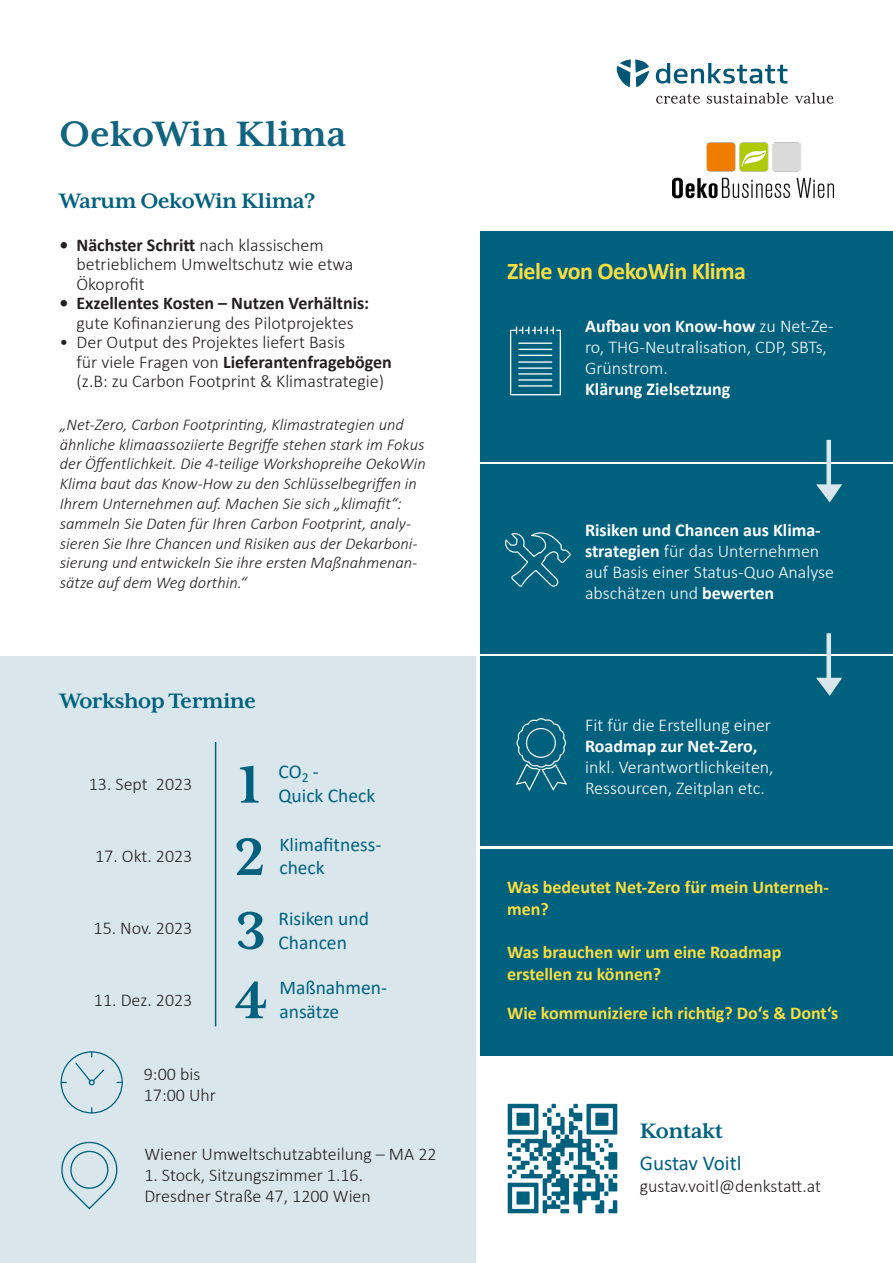
<style>
.page{position:relative;width:893px;height:1263px;background:#fff}
.page>*{position:absolute;margin:0;border:0;box-sizing:border-box;transform-origin:0 0}
.t1{font:700 60px/71.8px "Mrs Eaves XL Serif OT";color:#00617f;text-align:justify}
.t2{font:700 40.5px "Mrs Eaves XL Serif OT";color:#10647f}
.t3{font:700 24px "Mrs Eaves XL Serif OT";letter-spacing:-.02em;color:#00617f}
.t4{font:700 24px "Calibri";letter-spacing:-.02em;color:#fbdd40}
.t5{font:21px "Calibri";color:#00617f}
.t6{font:19.5px/23.4px "Calibri";color:#00617f}
.t7{font:300 18px/19.5px "Calibri";color:#231f20}
.t8{font:300 18px/21px "Calibri";color:#fff}
.t9{font:700 18px/21.6px "Calibri";color:#fbdd40}
.t10{font:700 18px "Calibri";color:#fff}
.t11{font:700 18px "Calibri";color:#231f20}
.t12{font:italic 300 16.5px/19.8px "Calibri";color:#231f20}
.s1{font-weight:700}
</style>
<div class="page">
<div style="left:0;top:656px;width:476px;height:607px;background:#d9e7ec"></div>
<div style="left:480px;top:231px;width:413px;height:230px;background:#00617f"></div>
<div style="left:480px;top:850px;width:413px;height:206px;background:#00617f"></div>
<svg style="left:617px;top:60px;width:32px;height:27px"></svg>
<svg style="left:656px;top:63px;width:131px;height:21px"></svg>
<svg style="left:656px;top:94px;width:44px;height:10px"></svg>
<svg style="left:707px;top:93px;width:81px;height:11px"></svg>
<svg style="left:795px;top:93px;width:38px;height:11px"></svg>
<div style="left:480px;top:464px;width:413px;height:189px;background:#00617f"></div>
<div style="left:480px;top:656px;width:413px;height:190px;background:#00617f"></div>
<svg style="left:515px;top:718px;width:52px;height:73px"></svg>
<svg style="left:505px;top:532px;width:66px;height:55px"></svg>
<svg style="left:510px;top:327px;width:51px;height:69px"></svg>
<hr style="left:519px;top:343px;width:33px;height:1px;background:#fff">
<hr style="left:519px;top:349px;width:33px;height:1px;background:#fff">
<hr style="left:519px;top:355px;width:33px;height:1px;background:#fff">
<hr style="left:519px;top:361px;width:33px;height:2px;background:#fff">
<hr style="left:519px;top:367px;width:33px;height:2px;background:#fff">
<hr style="left:519px;top:373px;width:33px;height:2px;background:#fff">
<hr style="left:519px;top:379px;width:33px;height:2px;background:#fff">
<hr style="left:519px;top:385px;width:33px;height:2px;background:#fff">
<hr style="left:215px;top:742px;width:1px;height:284px;background:#00617f">
<svg style="left:816px;top:484px;width:26px;height:19px"></svg>
<div style="left:826px;top:440px;width:5px;height:54px;background:#d9e7ec"></div>
<svg style="left:816px;top:677px;width:26px;height:19px"></svg>
<div style="left:826px;top:633px;width:5px;height:55px;background:#d9e7ec"></div>
<div style="left:61px;top:1051px;width:62px;height:62px;border:1px solid #00617f;border-radius:50%"></div>
<svg style="left:74px;top:1052px;width:31px;height:33px"></svg>
<svg style="left:61px;top:1141px;width:57px;height:69px"></svg>
<img style="left:507px;top:1103px;width:111px;height:111px">
<img style="left:672px;top:142px;width:161px;height:57px">
<h2 class="t2" style="left:60px;top:114px;width:288px">OekoWin Klima</h2>
<h3 class="t3" style="left:60px;top:189px;width:258px">Warum OekoWin Klima?</h3>
<p class="t7" style="left:77px;top:235px;width:278px;text-indent:-17px"><span class="s1">• Nächster Schritt</span> nach klassischem betrieblichem Umweltschutz wie etwa<br>Ökoprofit</p>
<p class="t11" style="left:60px;top:291px;width:311px">• Exzellentes Kosten – Nutzen Verhältnis:</p>
<p class="t7" style="left:77px;top:313px;width:279px">gute Kofinanzierung des Pilotprojektes</p>
<p class="t7" style="left:77px;top:332px;width:317px;text-indent:-17px">• Der Output des Projektes liefert Basis<br>für viele Fragen von <span class="s1">Lieferantenfragebögen </span>(z.B: zu Carbon Footprint &amp; Klimastrategie)</p>
<p class="t12" style="left:60px;top:414px;width:367px">„Net-Zero, Carbon Footprinting, Klimastrategien und ähnliche klimaassoziierte Begriffe stehen stark im Fokus der Öffentlichkeit. Die 4-teilige Workshopreihe OekoWin Klima baut das Know-How zu den Schlüsselbegriffen in Ihrem Unternehmen auf. Machen Sie sich „klimafit“: sammeln Sie Daten für Ihren Carbon Footprint, analy&shy;sieren Sie Ihre Chancen und Risiken aus der Dekarboni&shy;sierung und entwickeln Sie ihre ersten Maßnahmenan&shy;sätze auf dem Weg dorthin.“</p>
<h3 class="t3" style="left:60px;top:689px;width:198px">Workshop Termine</h3>
<p class="t7" style="left:89px;top:774px;width:105px">13. Sept 2023</p>
<p class="t7" style="left:95px;top:846px;width:99px">17. Okt. 2023</p>
<p class="t7" style="left:94px;top:918px;width:100px">15. Nov. 2023</p>
<p class="t7" style="left:94px;top:990px;width:100px">11. Dez. 2023</p>
<h1 class="t1" style="left:235px;top:749px;width:35px">1<br>2<br>3<br>4</h1>
<p class="t6" style="left:279px;top:759px;width:98px">CO<sub>2</sub> -<br>Quick Check</p>
<p class="t6" style="left:279px;top:832px;width:103px">Klimafitness&shy;check</p>
<p class="t6" style="left:279px;top:907px;width:92px">Risiken und<br>Chancen</p>
<p class="t6" style="left:279px;top:976px;width:109px">Maßnahmen&shy;ansätze</p>
<p class="t7" style="left:144px;top:1063px;width:74px;line-height:21px">9:00 bis<br>17:00 Uhr</p>
<p class="t7" style="left:144px;top:1144px;width:294px">Wiener Umweltschutzabteilung – MA 22</p>
<p class="t7" style="left:144px;top:1165px;width:228px;line-height:21px">1. Stock, Sitzungszimmer 1.16.<br>Dresdner Straße 47, 1200 Wien</p>
<h3 class="t4" style="left:507px;top:254px;width:240px">Ziele von OekoWin Klima</h3>
<p class="t8" style="left:585px;top:316px;width:250px"><span class="s1">Aufbau von Know-how</span> zu Net-Ze&shy;ro, THG-Neutralisation, CDP, SBTs,<br>Grünstrom.</p>
<p class="t10" style="left:585px;top:377px;width:147px">Klärung Zielsetzung</p>
<p class="t8" style="left:585px;top:519px;width:250px"><span class="s1">Risiken und Chancen aus Klima&shy;strategien</span> für das Unternehmen auf Basis einer Status-Quo Analyse abschätzen und <span class="s1">bewerten</span></p>
<p class="t8" style="left:585px;top:715px;width:188px">Fit für die Erstellung einer</p>
<p class="t10" style="left:585px;top:734px;width:174px">Roadmap zur Net-Zero,</p>
<p class="t8" style="left:585px;top:757px;width:190px">inkl. Verantwortlichkeiten,<br>Ressourcen, Zeitplan etc.</p>
<p class="t9" style="left:507px;top:876px;width:323px">Was bedeutet Net-Zero für mein Unterneh&shy;men?</p>
<p class="t9" style="left:507px;top:941px;width:276px">Was brauchen wir um eine Roadmap erstellen zu können?</p>
<p class="t9" style="left:507px;top:1001px;width:333px">Wie kommuniziere ich richtig? Do‘s &amp; Dont‘s</p>
<h3 class="t3" style="left:640px;top:1119px;width:85px">Kontakt</h3>
<p class="t5" style="left:640px;top:1148px;width:103px">Gustav Voitl</p>
<p class="t7" style="left:640px;top:1176px;width:183px">gustav.voitl@denkstatt.at</p>
</div>
